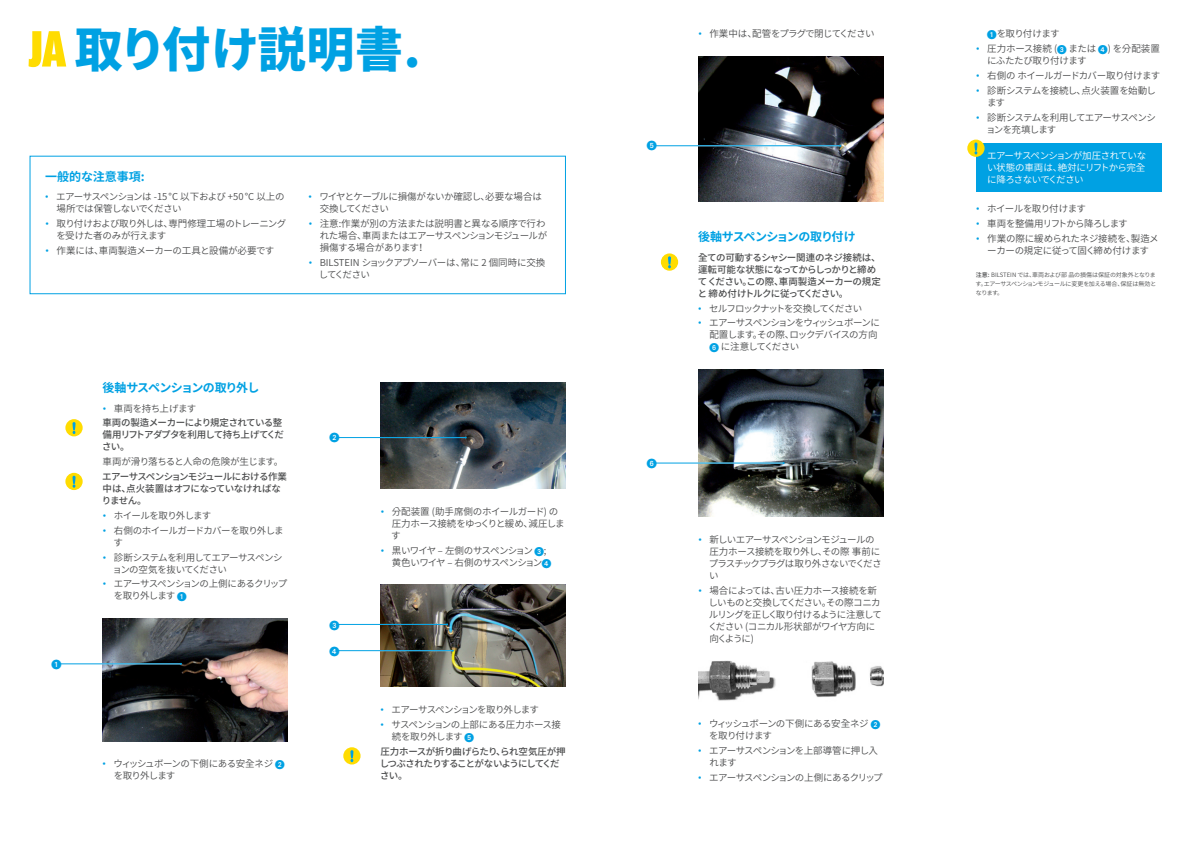
<style>
.page{position:relative;width:1191px;height:842px;background:#fff}
.page>*{position:absolute;margin:0;border:0;box-sizing:border-box;transform-origin:0 0}
.t1{font:900 48px "Noto Sans CJ Kkr";letter-spacing:-.01em;color:#00a1e3}
.t2{font:700 12px "Noto Sans CJ Kkr";letter-spacing:-.05em;color:#00a1e3}
.t3{font:700 12px "Noto Sans CJ Kkr";color:#00a1e3}
.t4{font:10px "European Pi One";color:#00a1e3}
.t5{font:600 9.5px/12px "Noto Sans CJ Kkr";letter-spacing:-.06em;color:#4b4c4d}
.t6{font:500 9.5px/12px "Noto Sans CJ Kkr";letter-spacing:-.055em;color:#4b4c4d}
.t7{font:600 9.5px/12px "Noto Sans CJ Kkr";letter-spacing:-.03em;color:#4b4c4d}
.t8{font:600 9.5px/12px "Noto Sans CJ Kkr";letter-spacing:-.025em;color:#4b4c4d;text-align:center}
.t9{font:600 9.5px/12px "Noto Sans CJ Kkr";letter-spacing:-.08em;color:#4b4c4d}
.t10{font:600 9.5px/12px "Noto Sans CJ Kkr";letter-spacing:-.04em;color:#4b4c4d}
.t11{font:600 9.5px/12px "Noto Sans CJ Kkr";letter-spacing:-.085em;color:#4b4c4d}
.t12{font:600 9.5px/12px "Noto Sans CJ Kkr";letter-spacing:-.055em;color:#fff;text-align:justify}
.t13{font:500 9.5px/12px "Noto Sans CJ Kkr";letter-spacing:-.08em;color:#4b4c4d}
.t14{font:600 9.5px/12px "Noto Sans CJ Kkr";letter-spacing:-.035em;color:#4b4c4d}
.t15{font:600 9.5px "Noto Sans CJ Kkr";letter-spacing:-.02em;color:#4b4c4d}
.t16{font:500 9.5px/12px "Noto Sans CJ Kkr";letter-spacing:-.085em;color:#4b4c4d}
.t17{font:600 9.5px "Noto Sans CJ Kkr";letter-spacing:-.1em;color:#4b4c4d}
.t18{font:600 9.5px "Noto Sans CJ Kkr";letter-spacing:-.09em;color:#4b4c4d}
.t19{font:600 6px/9px "Noto Sans CJ Kkr";letter-spacing:-.055em;color:#4b4c4d;text-align:justify}
.s1{font-family:"Prenton RP Ultra Cond";font-weight:700;font-size:52px;color:#ffdc01}
.s2{font-family:"TK Type";font-weight:400;color:#00a1e3}
.s3{font-weight:600}
.s4{font-family:"European Pi One";font-weight:400;color:#00a1e3}
.s5{font-weight:500}
</style>
<div class="page">
<div style="left:976px;top:143px;width:185px;height:48px;background:#00a1e3"></div>
<div style="left:967px;top:140px;width:17px;height:17px;background:#ffdc01;border-radius:50%"></div>
<svg style="left:974px;top:142px;width:3px;height:12px"></svg>
<div style="left:65px;top:419px;width:18px;height:17px;background:#ffdc01;border-radius:50%"></div>
<svg style="left:72px;top:422px;width:4px;height:12px"></svg>
<div style="left:65px;top:473px;width:18px;height:17px;background:#ffdc01;border-radius:50%"></div>
<svg style="left:72px;top:476px;width:4px;height:12px"></svg>
<img style="left:103px;top:618px;width:185px;height:123px">
<hr style="left:59px;top:663px;width:122px;height:1px;background:#fff">
<hr style="left:59px;top:664px;width:122px;height:1px;background:#00a1e3">
<img style="left:380px;top:383px;width:186px;height:106px">
<hr style="left:337px;top:437px;width:129px;height:1px;background:#00a1e3">
<img style="left:380px;top:585px;width:186px;height:102px">
<hr style="left:337px;top:624px;width:110px;height:1px;background:#00a1e3">
<hr style="left:337px;top:650px;width:116px;height:1px;background:#00a1e3">
<div style="left:343px;top:747px;width:17px;height:17px;background:#ffdc01;border-radius:50%"></div>
<svg style="left:350px;top:750px;width:3px;height:12px"></svg>
<img style="left:698px;top:56px;width:185px;height:145px">
<hr style="left:654px;top:145px;width:186px;height:1px;background:#00a1e3">
<div style="left:661px;top:253px;width:17px;height:18px;background:#ffdc01;border-radius:50%"></div>
<svg style="left:668px;top:256px;width:3px;height:12px"></svg>
<img style="left:698px;top:369px;width:185px;height:148px">
<hr style="left:654px;top:463px;width:129px;height:1px;background:#00a1e3">
<img style="left:698px;top:661px;width:185px;height:40px">
<h1 class="t1" style="left:29px;top:22px;width:394px"><span class="s1">JA</span> 取り付け説明書.</h1>
<p class="t3" style="left:45px;top:170px;width:101px">一般的な注意事項:</p>
<p class="t5" style="left:56px;top:191px;width:230px;text-indent:-12px"><span class="s2">•</span> エアーサスペンションは -15 °C 以下および +50 °C 以上の場所では保管しないでください</p>
<p class="t5" style="left:56px;top:218px;width:231px;text-indent:-11px"><span class="s2">•</span> 取り付けおよび取り外しは、専門修理工場のトレーニングを受けた者のみが行えます</p>
<p class="t15" style="left:45px;top:245px;width:231px"><span class="s2">•</span> 作業には、車両製造メーカーの工具と設備が必要です</p>
<p class="t14" style="left:320px;top:191px;width:224px;text-indent:-12px"><span class="s2">•</span> ワイヤとケーブルに損傷がないか確認し、必要な場合は交換してください</p>
<p class="t7" style="left:320px;top:218px;width:229px;text-indent:-11px"><span class="s2">•</span> 注意:作業が別の方法または説明書と異なる順序で行われた場合、車両またはエアーサスペンションモジュールが損傷する場合があります！</p>
<p class="t8" style="left:319px;top:257px;width:228px;text-align:left;text-indent:-11px"><span class="s2">•</span> BILSTEIN ショックアブソーバーは、常に 2 個同時に交換してください</p>
<p class="t4" style="left:51px;top:658px;width:11px">1</p>
<p class="t2" style="left:103px;top:381px;width:158px">後軸サスペンションの取り外し</p>
<p class="t6" style="left:102px;top:401px;width:181px;line-height:14.8px"><span class="s2">•</span> <span class="s3">車両を持ち上げます<br></span>車両の製造メーカーにより規定されている整</p>
<p class="t16" style="left:102px;top:429px;width:183px">備用リフトアダプタを利用して持ち上げてください。</p>
<p class="t7" style="left:103px;top:456px;width:182px">車両が滑り落ちると人命の危険が生じます。</p>
<p class="t6" style="left:102px;top:471px;width:187px">エアーサスペンションモジュールにおける作業中は、点火装置はオフになっていなければなりません。</p>
<p class="t5" style="left:102px;top:510px;width:110px"><span class="s2">•</span> ホイールを取り外します</p>
<p class="t5" style="left:113px;top:524px;width:172px;text-indent:-11px"><span class="s2">•</span> 右側のホイールガードカバーを取り外します</p>
<p class="t5" style="left:113px;top:551px;width:171px;text-indent:-10px"><span class="s2">•</span> 診断システムを利用してエアーサスペンションの空気を抜いてください</p>
<p class="t9" style="left:114px;top:578px;width:175px;text-indent:-11px"><span class="s2">•</span> エアーサスペンションの上側にあるクリップを取り外します <span class="s4">1</span></p>
<p class="t5" style="left:114px;top:758px;width:172px;text-indent:-12px"><span class="s2">•</span> ウィッシュボーンの下側にある安全ネジ <span class="s4">2</span>を取り外します</p>
<p class="t4" style="left:329px;top:432px;width:11px">2</p>
<p class="t4" style="left:329px;top:620px;width:11px">3</p>
<p class="t4" style="left:329px;top:646px;width:11px">4</p>
<p class="t5" style="left:391px;top:506px;width:175px;text-indent:-11px"><span class="s2">•</span> 分配装置 (助手席側のホイールガード) の圧力ホース接続をゆっくりと緩め、減圧します</p>
<p class="t9" style="left:392px;top:545px;width:161px;text-indent:-11px"><span class="s2">•</span> 黒いワイヤ – 左側のサスペンション <span class="s4">3</span>;黄色いワイヤ – 右側のサスペンション<span class="s4">4</span></p>
<p class="t18" style="left:380px;top:704px;width:160px"><span class="s2">•</span> エアーサスペンションを取り外します</p>
<p class="t5" style="left:392px;top:718px;width:171px;text-indent:-12px"><span class="s2">•</span> サスペンションの上部にある圧力ホース接続を取り外します <span class="s4">5</span></p>
<p class="t13" style="left:380px;top:745px;width:187px">圧力ホースが折り曲げらたり、られ空気圧が押しつぶされたりすることがないようにしてください。</p>
<p class="t4" style="left:647px;top:140px;width:11px">5</p>
<p class="t5" style="left:698px;top:28px;width:178px"><span class="s2">•</span> 作業中は、配管をプラグで閉じてください</p>
<p class="t2" style="left:698px;top:230px;width:159px">後軸サスペンションの取り付け</p>
<p class="t6" style="left:697px;top:251px;width:185px">全ての可動するシャシー関連のネジ接続は、運転可能な状態になってからしっかりと締めて ください。この際、車両製造メーカーの規定と 締め付けトルクに従ってください。</p>
<p class="t17" style="left:698px;top:303px;width:166px"><span class="s2">•</span> セルフロックナットを交換してください</p>
<p class="t11" style="left:709px;top:317px;width:172px;text-indent:-12px"><span class="s2">•</span> エアーサスペンションをウィッシュボーンに配置します。その際、ロックデバイスの方向<br><span class="s4">6</span> に注意してください</p>
<p class="t4" style="left:647px;top:458px;width:11px">6</p>
<p class="t5" style="left:709px;top:534px;width:175px;text-indent:-11px"><span class="s2">•</span> 新しいエアーサスペンションモジュールの圧力ホース接続を取り外し、その際 事前にプラスチックプラグは取り外さないでください</p>
<p class="t5" style="left:708px;top:585px;width:175px;text-indent:-10px"><span class="s2">•</span> 場合によっては、古い圧力ホース接続を新しいものと交換してください。その際コニカルリングを正しく取り付けるように注意してください (コニカル形状部がワイヤ方向に向くように)</p>
<p class="t5" style="left:709px;top:718px;width:172px;text-indent:-12px"><span class="s2">•</span> ウィッシュボーンの下側にある安全ネジ <span class="s4">2</span>を取り付けます</p>
<p class="t5" style="left:709px;top:745px;width:170px;text-indent:-12px"><span class="s2">•</span> エアーサスペンションを上部導管に押し入れます</p>
<p class="t5" style="left:698px;top:772px;width:186px"><span class="s2">•</span> エアーサスペンションの上側にあるクリップ</p>
<p class="t5" style="left:987px;top:28px;width:74px"><span class="s4">1</span>を取り付けます</p>
<p class="t10" style="left:987px;top:43px;width:174px;text-indent:-11px"><span class="s2">•</span> 圧力ホース接続 (<span class="s4">3</span> または <span class="s4">4</span>) を分配装置にふたたび取り付けます</p>
<p class="t5" style="left:976px;top:70px;width:186px"><span class="s2">•</span> 右側の ホイールガードカバー取り付けます</p>
<p class="t10" style="left:987px;top:85px;width:170px;text-indent:-11px"><span class="s2">•</span> 診断システムを接続し、点火装置を始動します</p>
<p class="t5" style="left:986px;top:111px;width:171px;text-indent:-10px"><span class="s2">•</span> 診断システムを利用してエアーサスペンションを充填します</p>
<p class="t12" style="left:987px;top:150px;width:161px">エアーサスペンションが加圧されていない状態の車両は、絶対にリフトから完全に降ろさないでください</p>
<p class="t5" style="left:975px;top:203px;width:112px"><span class="s2">•</span> ホイールを取り付けます</p>
<p class="t5" style="left:976px;top:217px;width:153px"><span class="s2">•</span> 車両を整備用リフトから降ろします</p>
<p class="t8" style="left:976px;top:232px;width:184px"><span class="s2">•</span> 作業の際に緩められたネジ接続を、製造メーカーの規定に従って固く締め付けます</p>
<p class="t19" style="left:975px;top:270px;width:182px"><span class="s5">注意:</span> BILSTEIN では、車両および部 品の損傷は保証の対象外となります。エアーサスペンションモジュールに変更を加える場合、保証は無効となります。</p>
</div>
